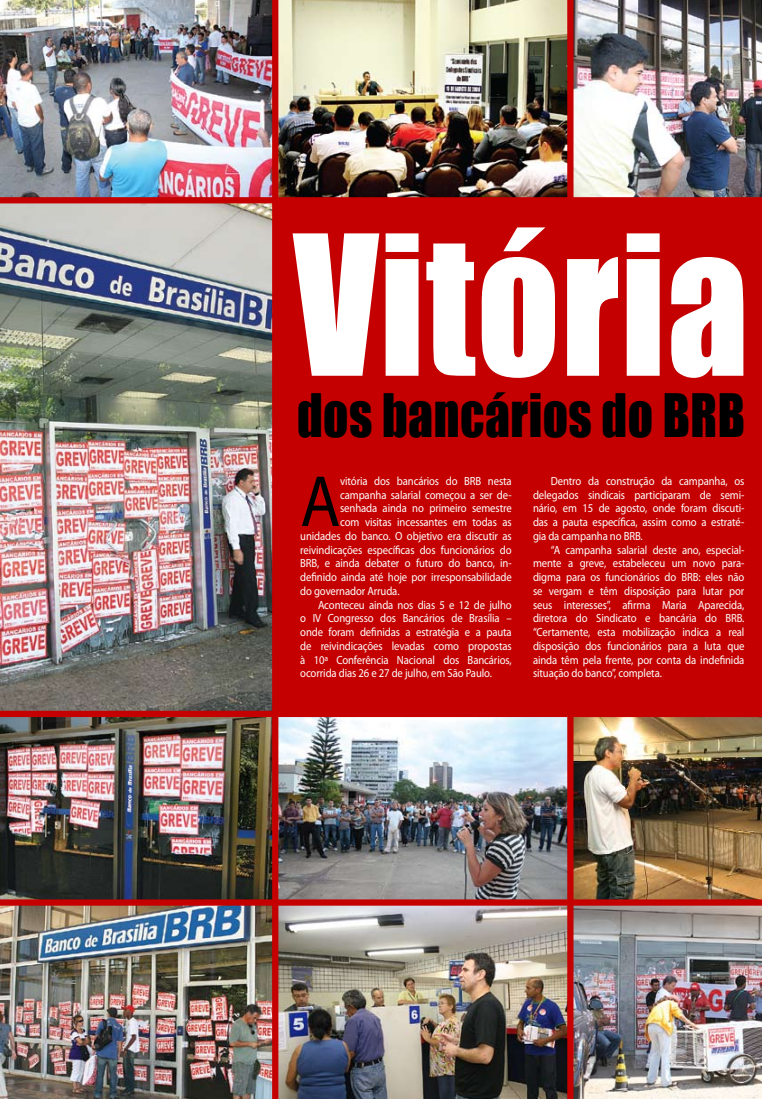
<style>
.page{position:relative;width:762px;height:1099px;background:#fff}
.page>*{position:absolute;margin:0;border:0;box-sizing:border-box;transform-origin:0 0}
.t1{font:180px "Impact";letter-spacing:.01em;color:#fff;scale:.9 1}
.t2{font:73.12px "Myriad Pro";color:#000;scale:.9 1}
.t3{font:55px "Impact";letter-spacing:.01em;color:#000;scale:.9 1}
.t4{font:11.88px/13.8px "Myriad Pro";letter-spacing:-.01em;color:#fff;text-align:justify;scale:.9 1}
</style>
<div class="page">
<img style="left:573px;top:717px;width:189px;height:182px">
<img style="left:0;top:905px;width:272px;height:193px">
<img style="left:278px;top:905px;width:289px;height:193px">
<img style="left:573px;top:905px;width:189px;height:193px">
<img style="left:0;top:717px;width:272px;height:182px">
<div style="left:277px;top:202px;width:484px;height:510px;background:#c40000"></div>
<img style="left:0;top:203px;width:272px;height:507px">
<img style="left:278px;top:717px;width:289px;height:182px">
<img style="left:573px;top:0;width:189px;height:197px">
<img style="left:0;top:0;width:567px;height:197px">
<div style="left:0;top:197px;width:762px;height:6px;background:#c40000"></div>
<div style="left:0;top:710px;width:762px;height:7px;background:#c40000"></div>
<div style="left:0;top:899px;width:762px;height:6px;background:#c40000"></div>
<div style="left:272px;top:0;width:6px;height:1098px;background:#c40000"></div>
<div style="left:567px;top:0;width:6px;height:198px;background:#c40000"></div>
<div style="left:567px;top:714px;width:6px;height:384px;background:#c40000"></div>
<hr style="left:761px;top:198px;width:1px;height:514px;background:#c40000">
<h1 class="t1" style="left:293px;top:165px;width:507px">Vitória</h1>
<h3 class="t3" style="left:297px;top:372px;width:499px">dos bancários do BRB</h3>
<h2 class="t2" style="left:300px;top:456px;width:46px">A</h2>
<p class="t4" style="left:340px;top:473px;width:192px">vitória dos bancários do BRB nesta</p>
<p class="t4" style="left:533px;top:473px;width:236px;text-indent:18px">Dentro da construção da campanha, os delegados sindicais participaram de semi&shy;nário, em 15 de agosto, onde foram discuti&shy;das a pauta específica, assim como a estraté&shy;gia da campanha no BRB.</p>
<p class="t4" style="left:533px;top:542px;width:236px;text-indent:18px">“A campanha salarial deste ano, especial&shy;mente a greve, estabeleceu um novo para&shy;digma para os funcionários do BRB: eles não se vergam e têm disposição para lutar por seus interesses”, afirma Maria Aparecida, diretora do Sindicato e bancária do BRB. “Certamente, esta mobilização indica a real disposição dos funcionários para a luta que ainda têm pela frente, por conta da indefinida situação do banco”, completa.</p>
<p class="t4" style="left:340px;top:487px;width:192px">campanha salarial começou a ser de-</p>
<p class="t4" style="left:340px;top:501px;width:192px">senhada ainda no primeiro semestre</p>
<p class="t4" style="left:340px;top:515px;width:192px">com visitas incessantes em todas as</p>
<p class="t4" style="left:300px;top:528px;width:236px">unidades do banco. O objetivo era discutir as</p>
<p class="t4" style="left:300px;top:542px;width:236px">reivindicações específicas dos funcionários do</p>
<p class="t4" style="left:300px;top:556px;width:236px">BRB, e ainda debater o futuro do banco, in-</p>
<p class="t4" style="left:300px;top:570px;width:236px">definido ainda até hoje por irresponsabilidade</p>
<p class="t4" style="left:300px;top:583px;width:112px">do governador Arruda.</p>
<p class="t4" style="left:318px;top:597px;width:217px">Aconteceu ainda nos dias 5 e 12 de julho</p>
<p class="t4" style="left:300px;top:611px;width:236px">o IV Congresso dos Bancários de Brasília –</p>
<p class="t4" style="left:300px;top:625px;width:236px">onde foram definidas a estratégia e a pauta</p>
<p class="t4" style="left:300px;top:638px;width:236px">de reivindicações levadas como propostas</p>
<p class="t4" style="left:300px;top:652px;width:236px">à 10ª Conferência Nacional dos Bancários,</p>
<p class="t4" style="left:300px;top:666px;width:214px">ocorrida dias 26 e 27 de julho, em São Paulo.</p>
</div>
